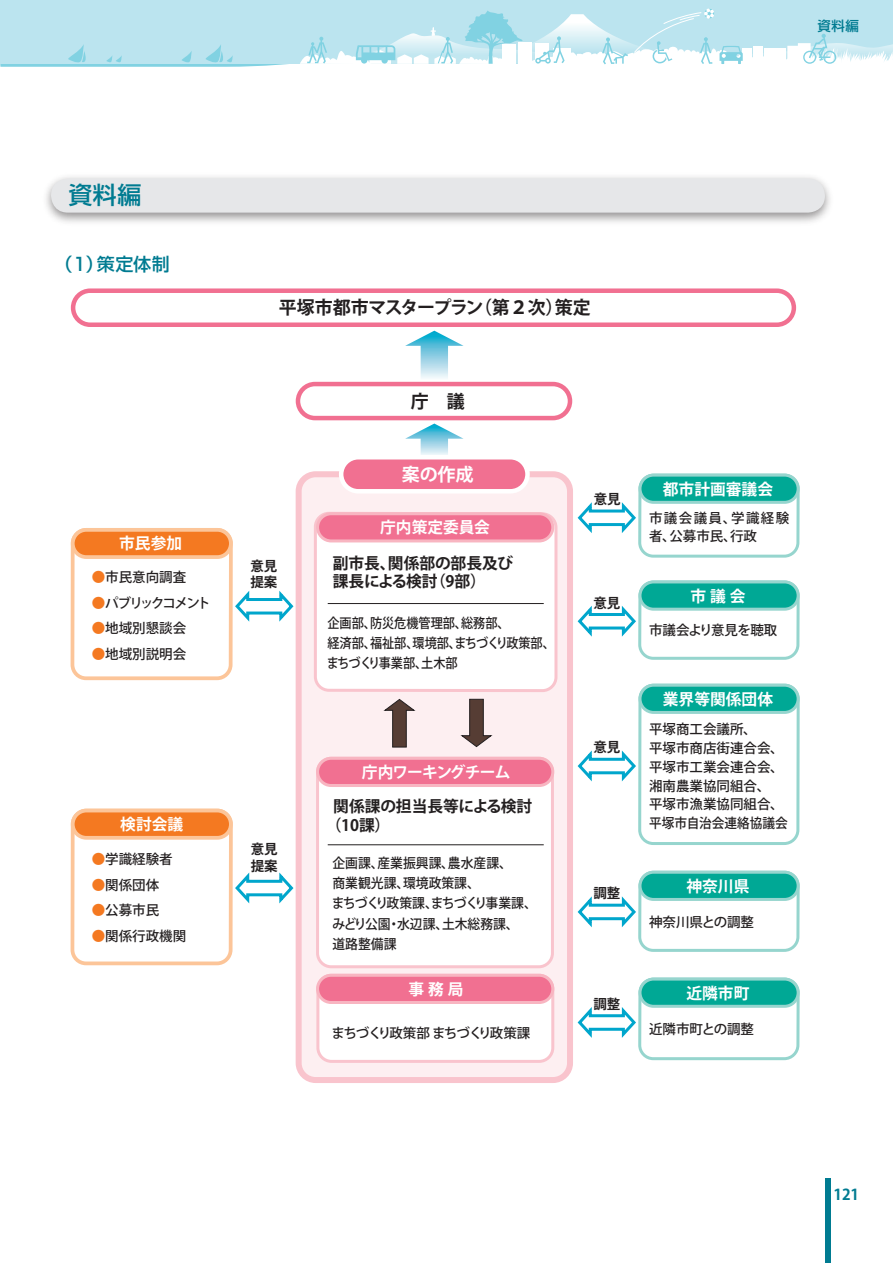
<style>
.page{position:relative;width:893px;height:1263px;background:#fff}
.page>*{position:absolute;margin:0;border:0;box-sizing:border-box;transform-origin:0 0}
.t1{font:500 24px "Shin Go";color:#007b91}
.t2{font:700 18px "Koz Go Pro";letter-spacing:-.01em;color:#231f20}
.t3{font:500 18px "Shin Go";color:#007b91}
.t4{font:700 18px "Koz Go Pro";color:#fff}
.t5{font:700 15.75px "Koz Go Pro";color:#fff}
.t6{font:700 15.75px/18.9px "Koz Go Pro";color:#231f20}
.t7{font:700 15.75px "Koz Go Pro";letter-spacing:-.06em;color:#fff}
.t8{font:700 15px "Koz Go Pro";color:#007b91}
.t9{font:500 13.5px/18.8px "Koz Go Pro";color:#231f20}
.t10{font:500 13.5px/20.2px "Koz Go Pro";color:#231f20;scale:.95 1}
.t11{font:500 13.5px/20.2px "Koz Go Pro";color:#231f20;scale:.9 1}
.t12{font:500 13.5px/18px "Koz Go Pro";letter-spacing:.105em;color:#231f20}
.t13{font:700 13.5px/16.2px "Koz Go Pro";color:#231f20}
.t14{font:500 13.5px "Koz Go Pro";letter-spacing:-.07em;color:#231f20}
.t15{font:500 13.5px "Koz Go Pro";letter-spacing:-.145em;color:#231f20}
.t16{font:500 13.5px "Koz Go Pro";letter-spacing:-.04em;color:#231f20}
.t17{font:500 13.5px "Shin Go";color:#007b91}
.s1{color:#f47921}
</style>
<div class="page">
<div style="left:825px;top:1178px;width:5px;height:85px;background:#007b91"></div>
<div style="left:0;top:0;width:893px;height:64px;background:#bbe4ef"></div>
<svg style="left:0;top:8px;width:893px;height:59px"></svg>
<div style="left:41px;top:173px;width:795px;height:54px;background:#231f20;opacity:.5"></div>
<div style="left:51px;top:179px;width:774px;height:34px;background:#e6e7e9;border-radius:17px"></div>
<div style="left:71px;top:288px;width:725px;height:39px;border:4px solid #f17091;border-radius:17px"></div>
<div style="left:71px;top:528px;width:162px;height:152px;border:4px solid #fcc599;border-radius:14px"></div>
<div style="left:299px;top:474px;width:271px;height:606px;background:#fdeff1;border-radius:17px"></div>
<div style="left:296px;top:471px;width:277px;height:612px;border:6px solid #f9c4cd;border-radius:17px"></div>
<div style="left:318px;top:975px;width:235px;height:86px;background:#fff;border-radius:14px"></div>
<div style="left:316px;top:974px;width:238px;height:89px;border:3px solid #f9c4cd;border-radius:14px"></div>
<div style="left:318px;top:975px;width:235px;height:27px;background:#f17091;border-radius:14px"></div>
<div style="left:316px;top:974px;width:238px;height:30px;border:3px solid #f8b5c1;border-radius:14px"></div>
<div style="left:318px;top:758px;width:234px;height:209px;background:#fff;border-radius:14px"></div>
<div style="left:316px;top:757px;width:238px;height:211px;border:3px solid #f9c4cd;border-radius:14px"></div>
<svg style="left:405px;top:423px;width:59px;height:32px"></svg>
<svg style="left:405px;top:331px;width:59px;height:47px"></svg>
<svg style="left:314px;top:512px;width:244px;height:236px"></svg>
<div style="left:73px;top:530px;width:158px;height:27px;background:#f47921;border-radius:14px"></div>
<div style="left:71px;top:528px;width:162px;height:31px;border:4px solid #fcc599;border-radius:14px"></div>
<div style="left:341px;top:457px;width:186px;height:34px;background:#f17091;border-radius:17px"></div>
<div style="left:339px;top:455px;width:191px;height:38px;border:4px solid #fff;border-radius:17px"></div>
<div style="left:71px;top:809px;width:162px;height:156px;border:4px solid #fcc599;border-radius:14px"></div>
<div style="left:73px;top:810px;width:158px;height:28px;background:#f47921;border-radius:14px"></div>
<div style="left:71px;top:809px;width:162px;height:31px;border:4px solid #fcc599;border-radius:14px"></div>
<div style="left:638px;top:474px;width:162px;height:84px;border:3px solid #96d5ce;border-radius:14px"></div>
<div style="left:640px;top:475px;width:158px;height:27px;background:#00a895;border-radius:14px"></div>
<div style="left:638px;top:474px;width:162px;height:30px;border:3px solid #96d5ce;border-radius:14px"></div>
<div style="left:638px;top:580px;width:162px;height:80px;border:3px solid #96d5ce;border-radius:14px"></div>
<div style="left:640px;top:582px;width:158px;height:27px;background:#00a895;border-radius:14px"></div>
<div style="left:638px;top:580px;width:162px;height:31px;border:3px solid #96d5ce;border-radius:14px"></div>
<div style="left:638px;top:684px;width:162px;height:161px;border:3px solid #96d5ce;border-radius:14px"></div>
<div style="left:640px;top:685px;width:158px;height:27px;background:#00a895;border-radius:14px"></div>
<div style="left:638px;top:684px;width:162px;height:30px;border:3px solid #96d5ce;border-radius:14px"></div>
<div style="left:638px;top:871px;width:162px;height:81px;border:3px solid #96d5ce;border-radius:14px"></div>
<div style="left:640px;top:872px;width:158px;height:27px;background:#00a895;border-radius:14px"></div>
<div style="left:638px;top:871px;width:162px;height:30px;border:3px solid #96d5ce;border-radius:14px"></div>
<div style="left:638px;top:977px;width:162px;height:83px;border:3px solid #96d5ce;border-radius:14px"></div>
<div style="left:640px;top:979px;width:158px;height:27px;background:#00a895;border-radius:14px"></div>
<div style="left:638px;top:977px;width:162px;height:31px;border:3px solid #96d5ce;border-radius:14px"></div>
<svg style="left:577px;top:896px;width:59px;height:32px"></svg>
<svg style="left:577px;top:750px;width:59px;height:32px"></svg>
<svg style="left:577px;top:606px;width:59px;height:31px"></svg>
<svg style="left:577px;top:502px;width:59px;height:31px"></svg>
<svg style="left:235px;top:868px;width:61px;height:39px"></svg>
<svg style="left:235px;top:587px;width:61px;height:38px"></svg>
<svg style="left:577px;top:1007px;width:59px;height:31px"></svg>
<div style="left:296px;top:382px;width:276px;height:38px;border:4px solid #f17091;border-radius:17px"></div>
<div style="left:318px;top:758px;width:235px;height:27px;background:#f17091;border-radius:14px"></div>
<div style="left:316px;top:757px;width:238px;height:30px;border:3px solid #f8b5c1;border-radius:14px"></div>
<div style="left:318px;top:514px;width:235px;height:27px;background:#f17091;border-radius:14px"></div>
<div style="left:316px;top:512px;width:238px;height:30px;border:3px solid #f8b5c1;border-radius:14px"></div>
<hr style="left:328px;top:603px;width:216px;height:1px;background:#231f20">
<hr style="left:328px;top:844px;width:216px;height:1px;background:#231f20">
<p class="t17" style="left:817px;top:17px;width:43px">資料編</p>
<h1 class="t1" style="left:68px;top:179px;width:75px">資料編</h1>
<h2 class="t3" style="left:55px;top:252px;width:116px">（1）策定体制</h2>
<p class="t5" style="left:119px;top:533px;width:64px">市民参加</p>
<p class="t9" style="left:92px;top:568px;width:96px"><span class="s1">●</span>市民意向調査</p>
<p class="t15" style="left:92px;top:594px;width:120px"><span class="s1">●</span>パブリックコメント</p>
<p class="t9" style="left:92px;top:619px;width:96px"><span class="s1">●</span>地域別懇談会</p>
<p class="t9" style="left:92px;top:645px;width:96px"><span class="s1">●</span>地域別説明会</p>
<p class="t5" style="left:120px;top:814px;width:64px">検討会議</p>
<p class="t9" style="left:92px;top:851px;width:83px"><span class="s1">●</span>学識経験者</p>
<p class="t9" style="left:92px;top:876px;width:69px"><span class="s1">●</span>関係団体</p>
<p class="t9" style="left:92px;top:902px;width:69px"><span class="s1">●</span>公募市民</p>
<p class="t9" style="left:92px;top:927px;width:96px"><span class="s1">●</span>関係行政機関</p>
<h2 class="t2" style="left:279px;top:296px;width:313px">平塚市都市マスタープラン（第２次）策定</h2>
<p class="t13" style="left:250px;top:559px;width:29px">意見提案</p>
<p class="t13" style="left:251px;top:842px;width:29px">意見提案</p>
<h2 class="t2" style="left:411px;top:389px;width:55px">庁　議</h2>
<h2 class="t4" style="left:402px;top:463px;width:73px">案の作成</h2>
<p class="t5" style="left:380px;top:517px;width:111px">庁内策定委員会</p>
<p class="t6" style="left:333px;top:554px;width:182px">副市長、関係部の部長及び課長による検討（9部）</p>
<p class="t11" style="left:327px;top:613px;width:248px">企画部､防災危機管理部、総務部､<br>経済部､福祉部､環境部､まちづくり政策部､まちづくり事業部､土木部</p>
<p class="t7" style="left:362px;top:762px;width:150px">庁内ワーキングチーム</p>
<p class="t6" style="left:326px;top:798px;width:208px;text-indent:8px">関係課の担当長等による検討（10課）</p>
<p class="t10" style="left:332px;top:853px;width:211px">企画課､産業振興課、農水産課､<br>商業観光課､環境政策課､<br>まちづくり政策課､まちづくり事業課､みどり公園・水辺課､土木総務課、道路整備課</p>
<p class="t5" style="left:408px;top:979px;width:57px">事務局</p>
<p class="t14" style="left:332px;top:1024px;width:200px">まちづくり政策部 まちづくり政策課</p>
<p class="t13" style="left:594px;top:492px;width:29px">意見</p>
<p class="t13" style="left:593px;top:596px;width:29px">意見</p>
<p class="t13" style="left:593px;top:740px;width:29px">意見</p>
<p class="t13" style="left:593px;top:886px;width:29px">調整</p>
<p class="t13" style="left:593px;top:996px;width:29px">調整</p>
<p class="t5" style="left:663px;top:479px;width:112px">都市計画審議会</p>
<p class="t12" style="left:649px;top:510px;width:142px">市議会議員、学識経験者、公募市民、行政</p>
<p class="t5" style="left:690px;top:586px;width:57px">市議会</p>
<p class="t16" style="left:649px;top:622px;width:130px">市議会より意見を聴取</p>
<p class="t5" style="left:663px;top:689px;width:112px">業界等関係団体</p>
<p class="t9" style="left:649px;top:721px;width:140px">平塚商工会議所、<br>平塚市商店街連合会、平塚市工業会連合会、湘南農業協同組合、<br>平塚市漁業協同組合、平塚市自治会連絡協議会</p>
<p class="t5" style="left:686px;top:876px;width:64px">神奈川県</p>
<p class="t9" style="left:649px;top:913px;width:107px">神奈川県との調整</p>
<p class="t5" style="left:686px;top:983px;width:64px">近隣市町</p>
<p class="t9" style="left:649px;top:1020px;width:107px">近隣市町との調整</p>
<p class="t8" style="left:833px;top:1184px;width:27px">121</p>
</div>
